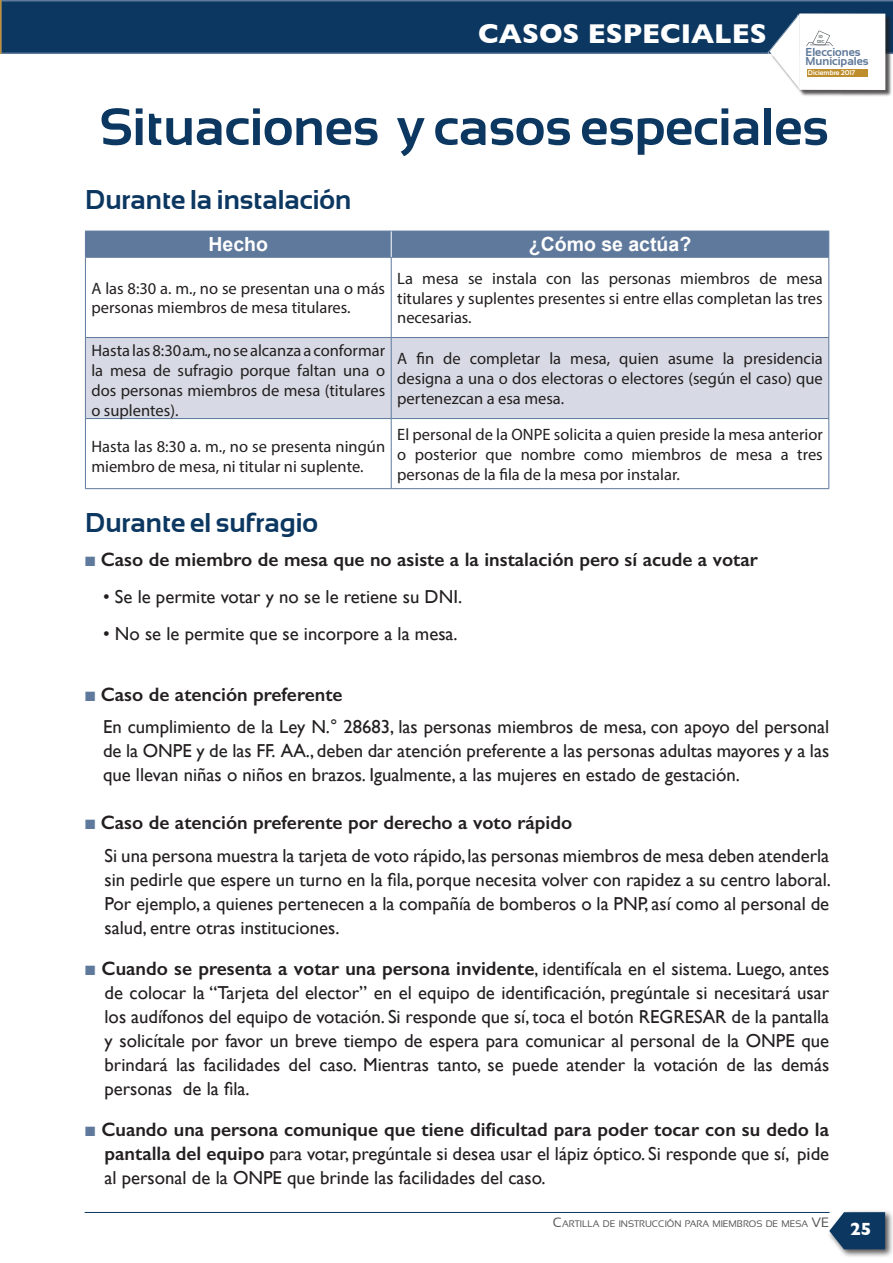
<style>
.page{position:relative;width:893px;height:1263px;background:#fff}
.page>*{position:absolute;margin:0;border:0;box-sizing:border-box;transform-origin:0 0}
.t1{font:700 52.5px "Sansation";color:#0c3761}
.t2{font:700 27.75px "Gill Sans";color:#fff}
.t3{font:700 27px "Sansation";color:#0c3761}
.t4{font:600 19.5px "Gill Sans";color:#231f20}
.t5{font:700 19.5px "Arial";color:#fff}
.t6{font:18.75px/24px "Gill Sans";color:#231f20;text-align:justify}
.t7{font:700 18px "Gill Sans";color:#fff}
.t8{font:16.5px/19.8px "Myriad Pro";color:#231f20;text-align:justify}
.t9{font:700 11.4px/9.8px "Sansation";color:#5e7898}
.t10{font:9.45px "Sansation";color:#57585a}
.t11{font:700 6.9px "Sansation";color:#fff}
.t12{font:700 4.35px "Sansation";color:#545c5e}
.s1{color:#5e799c}
.s2{font-weight:400;font-size:18.75px}
.s3{font-weight:600;font-size:19.5px}
.s4{font-size:13.5px}
</style>
<div class="page">
<svg style="left:1px;top:0;width:892px;height:54px;background:#113b64"></svg>
<div style="left:771px;top:15px;width:122px;height:82px;background:#231f20;opacity:.75"></div>
<svg style="left:768px;top:14px;width:116px;height:77px"></svg>
<div style="left:827px;top:1209px;width:66px;height:49px;background:#231f20;opacity:.75"></div>
<svg style="left:829px;top:1212px;width:56px;height:37px;background:#2c5175"></svg>
<hr style="left:85px;top:1212px;width:745px;height:1px;background:#0c3761">
<svg style="left:0;top:0;width:1px;height:54px"></svg>
<div style="left:86px;top:338px;width:742px;height:80px;background:#d7dae4"></div>
<hr style="left:85px;top:258px;width:1px;height:79px;background:#5e799c">
<hr style="left:828px;top:258px;width:1px;height:79px;background:#5e799c">
<hr style="left:85px;top:257px;width:306px;height:1px;background:#5e799c">
<hr style="left:391px;top:257px;width:438px;height:1px;background:#5e799c">
<hr style="left:391px;top:258px;width:1px;height:79px;background:#5e799c">
<div style="left:85px;top:231px;width:744px;height:26px;background:#5e799c"></div>
<hr style="left:85px;top:338px;width:1px;height:80px;background:#5e799c">
<hr style="left:85px;top:419px;width:1px;height:69px;background:#5e799c">
<hr style="left:85px;top:337px;width:306px;height:1px;background:#5e799c">
<hr style="left:391px;top:337px;width:438px;height:1px;background:#5e799c">
<hr style="left:391px;top:338px;width:1px;height:80px;background:#5e799c">
<hr style="left:391px;top:419px;width:1px;height:69px;background:#5e799c">
<hr style="left:828px;top:338px;width:1px;height:80px;background:#5e799c">
<hr style="left:828px;top:419px;width:1px;height:69px;background:#5e799c">
<hr style="left:85px;top:418px;width:306px;height:1px;background:#5e799c">
<hr style="left:85px;top:488px;width:306px;height:1px;background:#5e799c">
<hr style="left:391px;top:418px;width:438px;height:1px;background:#5e799c">
<hr style="left:391px;top:488px;width:438px;height:1px;background:#5e799c">
<h2 class="t2" style="left:478px;top:11px;width:290px">CASOS ESPECIALES</h2>
<p class="t12" style="left:819px;top:34px;width:6px">10</p>
<p class="t12" style="left:817px;top:39px;width:9px">DIC</p>
<p class="t9" style="left:805px;top:47px;width:65px">Elecciones<br>Municipales</p>
<p class="t11" style="left:808px;top:69px;width:49px">Diciembre 2017</p>
<h1 class="t1" style="left:99px;top:97px;width:731px">Situaciones y casos especiales</h1>
<h3 class="t3" style="left:85px;top:184px;width:268px">Durante la instalación</h3>
<p class="t5" style="left:209px;top:232px;width:61px">Hecho</p>
<p class="t5" style="left:529px;top:232px;width:164px">¿Cómo se actúa?</p>
<p class="t8" style="left:91px;top:278px;width:295px">A las 8:30 a. m., no se presentan una o más personas miembros de mesa titulares.</p>
<p class="t8" style="left:397px;top:268px;width:427px">La mesa se instala con las personas miembros de mesa titulares y suplentes presentes si entre ellas completan las tres necesarias.</p>
<p class="t8" style="left:91px;top:341px;width:295px">Hasta las 8:30 a. m., no se alcanza a conformar la mesa de sufragio porque faltan una o dos personas miembros de mesa (titulares o suplentes).</p>
<p class="t8" style="left:397px;top:349px;width:427px">A fin de completar la mesa, quien asume la presidencia designa a una o dos electoras o electores (según el caso) que pertenezcan a esa mesa.</p>
<p class="t8" style="left:91px;top:436px;width:295px">Hasta las 8:30 a. m., no se presenta ningún miembro de mesa, ni titular ni suplente.</p>
<p class="t8" style="left:397px;top:424px;width:427px">El personal de la ONPE solicita a quien preside la mesa anterior o posterior que nombre como miembros de mesa a tres personas de la fila de la mesa por instalar.</p>
<h3 class="t3" style="left:85px;top:507px;width:235px">Durante el sufragio</h3>
<p class="t4" style="left:85px;top:548px;width:674px"><span class="s1">■</span> Caso de miembro de mesa que no asiste a la instalación pero sí acude a votar</p>
<p class="t6" style="left:103px;top:585px;width:361px">• Se le permite votar y no se le retiene su DNI.</p>
<p class="t6" style="left:103px;top:621px;width:356px">• No se le permite que se incorpore a la mesa.</p>
<p class="t4" style="left:85px;top:682px;width:259px"><span class="s1">■</span> Caso de atención preferente</p>
<p class="t6" style="left:103px;top:715px;width:728px">En cumplimiento de la Ley N.° 28683, las personas miembros de mesa, con apoyo del personal de la ONPE y de las FF. AA., deben dar atención preferente a las personas adultas mayores y a las que llevan niñas o niños en brazos. Igualmente, a las mujeres en estado de gestación.</p>
<p class="t4" style="left:85px;top:811px;width:489px"><span class="s1">■</span> Caso de atención preferente por derecho a voto rápido</p>
<p class="t6" style="left:105px;top:843px;width:728px">Si una persona muestra la tarjeta de voto rápido, las personas miembros de mesa deben atenderla sin pedirle que espere un turno en la fila, porque necesita volver con rapidez a su centro laboral.<br>Por ejemplo, a quienes pertenecen a la compañía de bomberos o la PNP, así como al personal de salud, entre otras instituciones.</p>
<p class="t4" style="left:85px;top:956px;width:746px"><span class="s1">■</span> Cuando se presenta a votar una persona invidente<span class="s2">, identifícala en el sistema. Luego, antes</span></p>
<p class="t6" style="left:105px;top:980px;width:726px">de colocar la “Tarjeta del elector” en el equipo de identificación, pregúntale si necesitará usar los audífonos del equipo de votación. Si responde que sí, toca el botón REGRESAR de la pantalla y solicítale por favor un breve tiempo de espera para comunicar al personal de la ONPE que brindará las facilidades del caso. Mientras tanto, se puede atender la votación de las demás personas de la fila.</p>
<p class="t4" style="left:85px;top:1117px;width:746px"><span class="s1">■</span> Cuando una persona comunique que tiene dificultad para poder tocar con su dedo la</p>
<p class="t6" style="left:105px;top:1141px;width:726px"><span class="s3">pantalla del equipo</span> para votar, pregúntale si desea usar el lápiz óptico. Si responde que sí, pide al personal de la ONPE que brinde las facilidades del caso.</p>
<p class="t10" style="left:553px;top:1218px;width:276px"><span class="s4">C</span>ARTILLA DE INSTRUCCIÓN PARA MIEMBROS DE MESA <span class="s4">VE</span></p>
<p class="t7" style="left:850px;top:1215px;width:23px">25</p>
</div>
